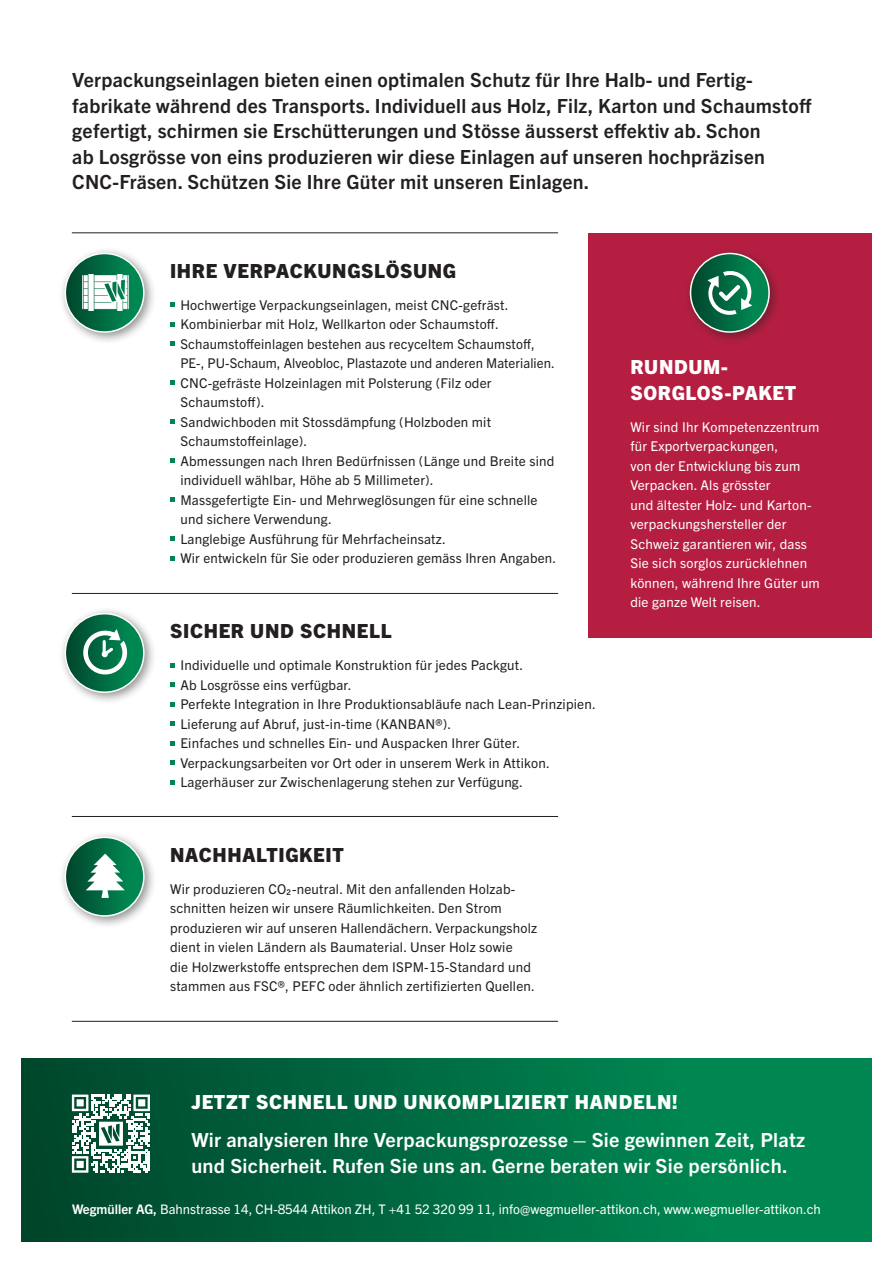
<style>
.page{position:relative;width:893px;height:1263px;background:#fff}
.page>*{position:absolute;margin:0;border:0;box-sizing:border-box;transform-origin:0 0}
.t1{font:700 19.5px/25.5px "Trade Gothic Next LT Pro";letter-spacing:.015em;color:#231f20}
.t2{font:700 19.5px/25.5px "Trade Gothic Next LT Pro";letter-spacing:.015em;color:#fff}
.t3{font:800 19.5px/25.5px "Trade Gothic Next LT Pro";letter-spacing:.035em;color:#fff}
.t4{font:800 19.5px "Trade Gothic Next LT Pro";letter-spacing:.035em;color:#231f20}
.t5{font:13.5px/19.5px "Trade Gothic Next LT Pro";letter-spacing:.015em;color:#231f20}
.t6{font:13.5px/19.5px "Trade Gothic Next LT Pro";letter-spacing:.015em;color:#fff}
.t7{font:13.2px "Trade Gothic Next LT Pro";color:#fff}
.s1{font-weight:700;font-size:7.8px}
.s2{font-weight:700}
</style>
<div class="page">
<div style="left:21px;top:1059px;width:851px;height:183px;background:linear-gradient(to right,#00472c,#009158)"></div>
<div style="left:588px;top:233px;width:284px;height:404px;background:#b51e41"></div>
<div style="left:683px;top:246px;width:99px;height:99px;background:#231f20;opacity:.5"></div>
<svg style="left:690px;top:253px;width:79px;height:79px;background:#0f744c"></svg>
<div style="left:690px;top:253px;width:80px;height:80px;border:2px solid #fff;border-radius:50%"></div>
<svg style="left:707px;top:270px;width:45px;height:46px;background:#4b977a"></svg>
<svg style="left:170px;top:302px;width:5px;height:5px"></svg>
<svg style="left:170px;top:322px;width:5px;height:5px"></svg>
<svg style="left:170px;top:341px;width:5px;height:5px"></svg>
<svg style="left:170px;top:380px;width:5px;height:5px"></svg>
<svg style="left:170px;top:419px;width:5px;height:5px"></svg>
<svg style="left:170px;top:458px;width:5px;height:5px"></svg>
<svg style="left:170px;top:497px;width:5px;height:5px"></svg>
<svg style="left:170px;top:536px;width:5px;height:5px"></svg>
<svg style="left:170px;top:556px;width:5px;height:5px"></svg>
<div style="left:58px;top:246px;width:99px;height:99px;background:#231f20;opacity:.5"></div>
<svg style="left:65px;top:253px;width:79px;height:79px;background:#0e734c"></svg>
<div style="left:65px;top:253px;width:80px;height:80px;border:2px solid #fff;border-radius:50%"></div>
<img style="left:82px;top:275px;width:47px;height:36px">
<svg style="left:170px;top:663px;width:5px;height:5px"></svg>
<svg style="left:170px;top:682px;width:5px;height:5px"></svg>
<svg style="left:170px;top:702px;width:5px;height:5px"></svg>
<svg style="left:170px;top:721px;width:5px;height:5px"></svg>
<svg style="left:170px;top:741px;width:5px;height:5px"></svg>
<svg style="left:170px;top:760px;width:5px;height:5px"></svg>
<svg style="left:170px;top:780px;width:5px;height:5px"></svg>
<div style="left:58px;top:607px;width:99px;height:98px;background:#231f20;opacity:.5"></div>
<svg style="left:65px;top:614px;width:79px;height:78px;background:#0e744c"></svg>
<div style="left:65px;top:613px;width:80px;height:80px;border:2px solid #fff;border-radius:50%"></div>
<svg style="left:81px;top:628px;width:48px;height:49px"></svg>
<div style="left:58px;top:830px;width:99px;height:99px;background:#231f20;opacity:.5"></div>
<svg style="left:65px;top:837px;width:79px;height:79px;background:#0d734b"></svg>
<div style="left:65px;top:837px;width:80px;height:80px;border:2px solid #fff;border-radius:50%"></div>
<svg style="left:86px;top:853px;width:39px;height:45px"></svg>
<hr style="left:72px;top:233px;width:486px;height:1px;background:#231f20">
<hr style="left:72px;top:593px;width:486px;height:1px;background:#231f20">
<hr style="left:72px;top:816px;width:486px;height:1px;background:#231f20">
<hr style="left:72px;top:1021px;width:486px;height:1px;background:#231f20">
<svg style="left:72px;top:1094px;width:78px;height:79px"></svg>
<p class="t1" style="left:72px;top:66px;width:741px">Verpackungseinlagen bieten einen optimalen Schutz für Ihre Halb- und Fertig&shy;fabrikate während des Transports. Individuell aus Holz, Filz, Karton und Schaumstoff gefertigt, schirmen sie Erschütterungen und Stösse äusserst effektiv ab. Schon<br>ab Losgrösse von eins produzieren wir diese Einlagen auf unseren hochpräzisen CNC-Fräsen. Schützen Sie Ihre Güter mit unseren Einlagen.</p>
<h1 class="t4" style="left:170px;top:257px;width:287px">IHRE VERPACKUNGSLÖSUNG</h1>
<p class="t5" style="left:180px;top:294px;width:377px">Hochwertige Verpackungseinlagen, meist CNC-gefräst.<br>Kombinierbar mit Holz, Wellkarton oder Schaumstoff.<br>Schaumstoffeinlagen bestehen aus recyceltem Schaumstoff, PE-, PU-Schaum, Alveobloc, Plastazote und anderen Materialien.<br>CNC-gefräste Holzeinlagen mit Polsterung (Filz oder Schaumstoff).<br>Sandwichboden mit Stossdämpfung (Holzboden mit Schaumstoffeinlage).<br>Abmessungen nach Ihren Bedürfnissen (Länge und Breite sind individuell wählbar, Höhe ab 5 Millimeter).<br>Massgefertigte Ein- und Mehrweglösungen für eine schnelle und sichere Verwendung.<br>Langlebige Ausführung für Mehrfacheinsatz.<br>Wir entwickeln für Sie oder produzieren gemäss Ihren Angaben.</p>
<h1 class="t4" style="left:170px;top:617px;width:223px">SICHER UND SCHNELL</h1>
<p class="t5" style="left:180px;top:655px;width:417px">Individuelle und optimale Konstruktion für jedes Packgut.<br>Ab Losgrösse eins verfügbar.<br>Perfekte Integration in Ihre Produktionsabläufe nach Lean-Prinzipien.<br>Lieferung auf Abruf, just-in-time (KANBAN®).<br>Einfaches und schnelles Ein- und Auspacken Ihrer Güter.<br>Verpackungsarbeiten vor Ort oder in unserem Werk in Attikon.<br>Lagerhäuser zur Zwischenlagerung stehen zur Verfügung.</p>
<h1 class="t4" style="left:170px;top:841px;width:175px">NACHHALTIGKEIT</h1>
<p class="t5" style="left:170px;top:878px;width:369px">Wir produzieren CO<span class="s1">2</span>-neutral. Mit den anfallenden Holzab&shy;schnitten heizen wir unsere Räumlichkeiten. Den Strom produzieren wir auf unseren Hallendächern. Verpackungsholz dient in vielen Ländern als Baumaterial. Unser Holz sowie<br>die Holzwerkstoffe entsprechen dem ISPM-15-Standard und stammen aus FSC®, PEFC oder ähnlich zertifizierten Quellen.</p>
<h1 class="t3" style="left:630px;top:353px;width:167px">RUNDUM-<br>SORGLOS-PAKET</h1>
<p class="t6" style="left:630px;top:416px;width:191px">Wir sind Ihr Kompetenzzentrum für Exportverpackungen,<br>von der Entwicklung bis zum<br>Verpacken. Als grösster<br>und ältester Holz- und Karton&shy;verpackungshersteller der<br>Schweiz garantieren wir, dass<br>Sie sich sorglos zurücklehnen können, während Ihre Güter um die ganze Welt reisen.</p>
<h1 class="t3" style="left:191px;top:1088px;width:488px">JETZT SCHNELL UND UNKOMPLIZIERT HANDELN!</h1>
<h1 class="t2" style="left:191px;top:1126px;width:615px">Wir analysieren Ihre Verpackungsprozesse – Sie gewinnen Zeit, Platz und Sicherheit. Rufen Sie uns an. Gerne beraten wir Sie persönlich.</h1>
<p class="t7" style="left:72px;top:1200px;width:750px"><span class="s2">Wegmüller AG,</span> Bahnstrasse 14, CH-8544 Attikon ZH, T +41 52 320 99 11, info@wegmueller-attikon.ch, www.wegmueller-attikon.ch</p>
</div>
